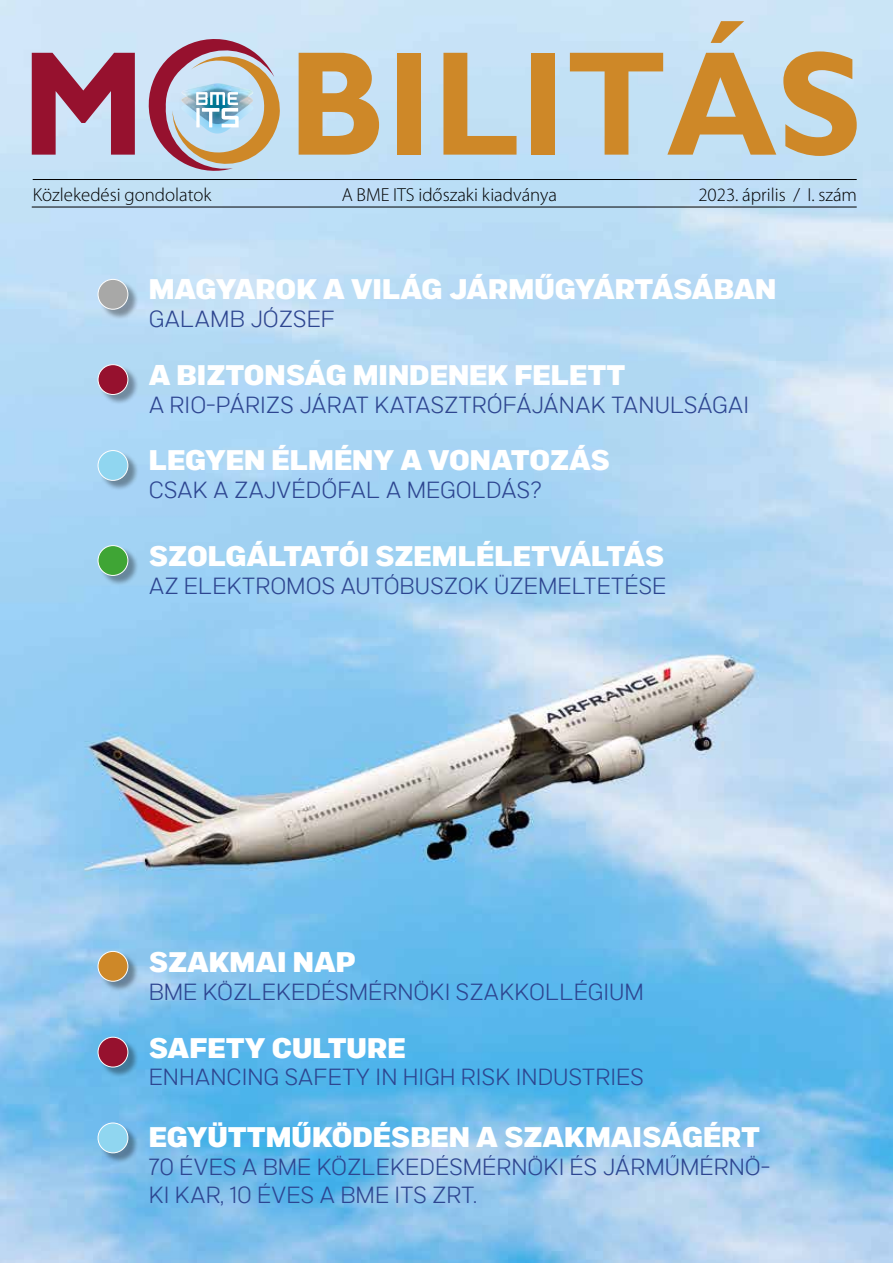
<style>
.page{position:relative;width:893px;height:1263px;background:#fff}
.page>*{position:absolute;margin:0;border:0;box-sizing:border-box;transform-origin:0 0}
.t1{font:800 28.2px "Marsden";color:#fff}
.t2{font:300 23.25px/27.9px "Marsden";color:#2d4590}
.t3{font:300 18.9px "Myriad Pro";color:#000}
</style>
<div class="page">
<img style="left:0;top:0;width:893px;height:1263px">
<hr style="left:33px;top:179px;width:824px;height:1px;background:#000">
<hr style="left:32px;top:207px;width:825px;height:1px;background:#000">
<svg style="left:299px;top:53px;width:80px;height:102px;background:#cb9e5b"></svg>
<div style="left:397px;top:53px;width:24px;height:102px;background:#ce8828"></div>
<svg style="left:443px;top:53px;width:73px;height:102px;background:#c7b999"></svg>
<div style="left:531px;top:53px;width:24px;height:102px;background:#ce8828"></div>
<svg style="left:570px;top:21px;width:206px;height:134px;background:#c8c3af"></svg>
<svg style="left:783px;top:51px;width:74px;height:105px;background:#caac7a"></svg>
<svg style="left:32px;top:30px;width:250px;height:142px;background:#b9a1af"></svg>
<div style="left:99px;top:546px;width:40px;height:40px;background:#000;opacity:.36"></div>
<div style="left:98px;top:546px;width:30px;height:29px;background:#3fa535;border-radius:50%"></div>
<div style="left:98px;top:545px;width:30px;height:31px;border:1px solid #fff;border-radius:50%"></div>
<div style="left:99px;top:280px;width:40px;height:40px;background:#000;opacity:.36"></div>
<div style="left:98px;top:279px;width:30px;height:30px;background:#a8a8a7;border-radius:50%"></div>
<div style="left:98px;top:279px;width:30px;height:31px;border:1px solid #fff;border-radius:50%"></div>
<div style="left:99px;top:1038px;width:40px;height:40px;background:#000;opacity:.36"></div>
<div style="left:98px;top:1037px;width:30px;height:30px;background:#96112e;border-radius:50%"></div>
<div style="left:98px;top:1037px;width:30px;height:30px;border:1px solid #fff;border-radius:50%"></div>
<div style="left:99px;top:952px;width:40px;height:40px;background:#000;opacity:.36"></div>
<div style="left:98px;top:951px;width:30px;height:30px;background:#ce8828;border-radius:50%"></div>
<div style="left:98px;top:951px;width:30px;height:31px;border:1px solid #fff;border-radius:50%"></div>
<div style="left:99px;top:451px;width:40px;height:40px;background:#000;opacity:.36"></div>
<div style="left:98px;top:450px;width:30px;height:30px;background:#90d6f0;border-radius:50%"></div>
<div style="left:98px;top:450px;width:30px;height:31px;border:1px solid #fff;border-radius:50%"></div>
<div style="left:99px;top:366px;width:40px;height:40px;background:#000;opacity:.36"></div>
<div style="left:98px;top:365px;width:30px;height:29px;background:#96112e;border-radius:50%"></div>
<div style="left:98px;top:364px;width:30px;height:31px;border:1px solid #fff;border-radius:50%"></div>
<div style="left:99px;top:1124px;width:40px;height:40px;background:#000;opacity:.36"></div>
<div style="left:98px;top:1123px;width:30px;height:30px;background:#90d6f0;border-radius:50%"></div>
<div style="left:98px;top:1122px;width:30px;height:31px;border:1px solid #fff;border-radius:50%"></div>
<p class="t3" style="left:33px;top:184px;width:180px">Közlekedési gondolatok</p>
<p class="t3" style="left:342px;top:184px;width:217px">A BME ITS időszaki kiadványa</p>
<p class="t3" style="left:698px;top:184px;width:160px">2023. április / I. szám</p>
<p class="t1" style="left:149px;top:273px;width:629px">MAGYAROK A VILÁG JÁRMŰGYÁRTÁSÁBAN</p>
<p class="t2" style="left:149px;top:305px;width:188px">GALAMB JÓZSEF</p>
<p class="t1" style="left:149px;top:359px;width:478px">A BIZTONSÁG MINDENEK FELETT</p>
<p class="t2" style="left:149px;top:391px;width:602px">A RIO-PÁRIZS JÁRAT KATASZTRÓFÁJÁNAK TANULSÁGAI</p>
<p class="t1" style="left:149px;top:445px;width:462px">LEGYEN ÉLMÉNY A VONATOZÁS</p>
<p class="t2" style="left:149px;top:477px;width:395px">CSAK A ZAJVÉDŐFAL A MEGOLDÁS?</p>
<p class="t1" style="left:149px;top:540px;width:517px">SZOLGÁLTATÓI SZEMLÉLETVÁLTÁS</p>
<p class="t2" style="left:149px;top:572px;width:519px">AZ ELEKTROMOS AUTÓBUSZOK ÜZEMELTETÉSE</p>
<p class="t1" style="left:149px;top:946px;width:208px">SZAKMAI NAP</p>
<p class="t2" style="left:149px;top:978px;width:497px">BME KÖZLEKEDÉSMÉRNÖKI SZAKKOLLÉGIUM</p>
<p class="t1" style="left:149px;top:1032px;width:258px">SAFETY CULTURE</p>
<p class="t2" style="left:149px;top:1064px;width:497px">ENHANCING SAFETY IN HIGH RISK INDUSTRIES</p>
<p class="t1" style="left:149px;top:1121px;width:613px">EGYÜTTMŰKÖDÉSBEN A SZAKMAISÁGÉRT</p>
<p class="t2" style="left:149px;top:1153px;width:623px">70 ÉVES A BME KÖZLEKEDÉSMÉRNÖKI ÉS JÁRMŰMÉRNÖ-<br>KI KAR, 10 ÉVES A BME ITS ZRT.</p>
</div>
